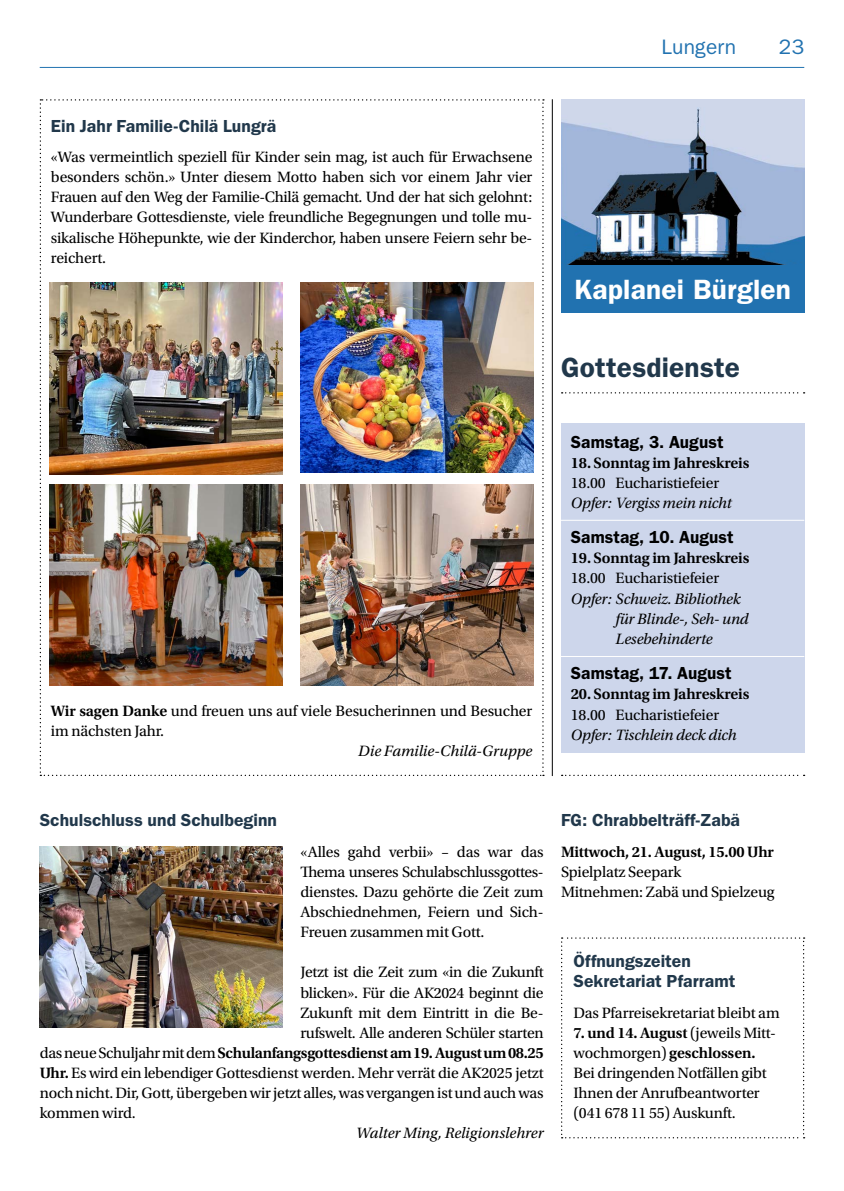
<style>
.page{position:relative;width:844px;height:1191px;background:#fff}
.page>*{position:absolute;margin:0;border:0;box-sizing:border-box;transform-origin:0 0}
.t1{font:600 28px "ITC Franklin Gothic Std";letter-spacing:.01em;color:#fff}
.t2{font:600 28px "ITC Franklin Gothic Std";letter-spacing:.005em;color:#21384b}
.t3{font:21px "ITC Franklin Gothic Std";letter-spacing:.01em;color:#2172b0}
.t4{font:600 17.5px/20.1px "ITC Franklin Gothic Std";letter-spacing:.005em;color:#21384b}
.t5{font:600 17.5px "ITC Franklin Gothic Std";letter-spacing:.005em;color:#000}
.t6{font:15.75px/20.1px "Utopia Std";letter-spacing:-.01em;color:#000}
.t7{font:600 15.75px "Utopia Std";letter-spacing:-.01em;color:#000}
.t8{font:italic 15.75px/20.3px "Utopia Std";letter-spacing:-.01em;color:#000}
.s1{font-weight:600}
.s2{font-weight:400}
</style>
<div class="page">
<hr style="left:40px;top:67px;width:764px;height:1px;background:#2172b0">
<div style="left:561px;top:424px;width:243px;height:329px;background:#cdd6eb"></div>
<img style="left:561px;top:99px;width:243px;height:167px">
<div style="left:561px;top:266px;width:243px;height:47px;background:#2172b0"></div>
<hr style="left:561px;top:520px;width:243px;height:1px;background:#fff">
<hr style="left:561px;top:656px;width:243px;height:1px;background:#fff">
<hr style="left:552px;top:99px;width:1px;height:677px;background:#000">
<svg style="left:561px;top:392px;width:243px;height:1px"></svg>
<svg style="left:561px;top:774px;width:243px;height:2px"></svg>
<svg style="left:40px;top:99px;width:504px;height:677px"></svg>
<svg style="left:561px;top:937px;width:243px;height:201px"></svg>
<img style="left:40px;top:846px;width:243px;height:181px">
<img style="left:50px;top:283px;width:233px;height:191px">
<img style="left:300px;top:283px;width:233px;height:189px">
<img style="left:50px;top:484px;width:233px;height:201px">
<img style="left:300px;top:484px;width:233px;height:201px">
<h2 class="t3" style="left:661px;top:35px;width:76px">Lungern</h2>
<h2 class="t3" style="left:778px;top:35px;width:27px">23</h2>
<p class="t4" style="left:51px;top:116px;width:227px">Ein Jahr Familie-Chilä Lungrä</p>
<p class="t6" style="left:51px;top:147px;width:483px;text-align:justify">«Was vermeintlich speziell für Kinder sein mag, ist auch für Erwachsene besonders schön.» Unter diesem Motto haben sich vor einem Jahr vier Frauen auf den Weg der Familie-Chilä gemacht. Und der hat sich gelohnt:<br>Wunderbare Gottesdienste, viele freundliche Begegnungen und tolle mu&shy;sikalische Höhepunkte, wie der Kinderchor, haben unsere Feiern sehr be&shy;reichert.</p>
<h1 class="t1" style="left:574px;top:273px;width:218px">Kaplanei Bürglen</h1>
<h1 class="t2" style="left:561px;top:351px;width:180px">Gottesdienste</h1>
<p class="t6" style="left:51px;top:701px;width:483px"><span class="s1">Wir sagen Danke</span> und freuen uns auf viele Besucherinnen und Besucher im nächsten Jahr.</p>
<p class="t8" style="left:358px;top:741px;width:175px">Die Familie-Chilä-Gruppe</p>
<p class="t5" style="left:570px;top:431px;width:154px">Samstag, 3. August</p>
<p class="t7" style="left:570px;top:454px;width:180px">18. Sonntag im Jahreskreis</p>
<p class="t6" style="left:570px;top:473px;width:150px">18.00 Eucharistiefeier</p>
<p class="t8" style="left:570px;top:493px;width:162px">Opfer: Vergiss mein nicht</p>
<p class="t5" style="left:570px;top:527px;width:164px">Samstag, 10. August</p>
<p class="t7" style="left:570px;top:549px;width:180px">19. Sonntag im Jahreskreis</p>
<p class="t6" style="left:570px;top:568px;width:150px">18.00 Eucharistiefeier</p>
<p class="t8" style="left:615px;top:588px;width:135px;text-indent:-45px">Opfer: Schweiz. Bibliothek für Blinde-, Seh- und<br>Lesebehinderte</p>
<p class="t5" style="left:570px;top:663px;width:162px">Samstag, 17. August</p>
<p class="t7" style="left:570px;top:685px;width:180px">20. Sonntag im Jahreskreis</p>
<p class="t6" style="left:570px;top:704px;width:150px">18.00 Eucharistiefeier</p>
<p class="t8" style="left:570px;top:724px;width:167px">Opfer: Tischlein deck dich</p>
<p class="t4" style="left:40px;top:810px;width:239px">Schulschluss und Schulbeginn</p>
<p class="t6" style="left:300px;top:841px;width:245px;text-align:justify">«Alles gahd verbii» – das war das Thema unseres Schulabschlussgottes&shy;dienstes. Dazu gehörte die Zeit zum Abschiednehmen, Feiern und Sich-Freuen zusammen mit Gott.</p>
<p class="t6" style="left:300px;top:962px;width:245px">Jetzt ist die Zeit zum «in die Zukunft</p>
<p class="t6" style="left:300px;top:982px;width:245px">blicken». Für die AK2024 beginnt die</p>
<p class="t6" style="left:300px;top:1002px;width:245px">Zukunft mit dem Eintritt in die Be-</p>
<p class="t6" style="left:300px;top:1023px;width:245px">rufswelt. Alle anderen Schüler starten</p>
<p class="t7" style="left:40px;top:1044px;width:505px"><span class="s2">das neue Schuljahr mit dem</span> Schulanfangsgottesdienst am 19. August um 08.25</p>
<p class="t6" style="left:40px;top:1063px;width:505px"><span class="s1">Uhr.</span> Es wird ein lebendiger Gottesdienst werden. Mehr verrät die AK2025 jetzt</p>
<p class="t6" style="left:40px;top:1083px;width:505px">noch nicht. Dir, Gott, übergeben wir jetzt alles, was vergangen ist und auch was</p>
<p class="t6" style="left:40px;top:1103px;width:98px">kommen wird.</p>
<p class="t8" style="left:356px;top:1123px;width:189px">Walter Ming, Religionslehrer</p>
<p class="t4" style="left:561px;top:810px;width:180px">FG: Chrabbelträff-Zabä</p>
<p class="t7" style="left:561px;top:842px;width:214px">Mittwoch, 21. August, 15.00 Uhr</p>
<p class="t6" style="left:561px;top:861px;width:215px">Spielplatz Seepark<br>Mitnehmen: Zabä und Spielzeug</p>
<p class="t4" style="left:573px;top:951px;width:163px">Öffnungszeiten<br>Sekretariat Pfarramt</p>
<p class="t6" style="left:573px;top:1002px;width:208px">Das Pfarreisekretariat bleibt am</p>
<p class="t6" style="left:573px;top:1022px;width:204px"><span class="s1">7. und 14. August</span> (jeweils Mitt&shy;wochmorgen) <span class="s1">geschlossen.<br></span>Bei dringenden Notfällen gibt<br>Ihnen der Anrufbeantworter (041 678 11 55) Auskunft.</p>
</div>
